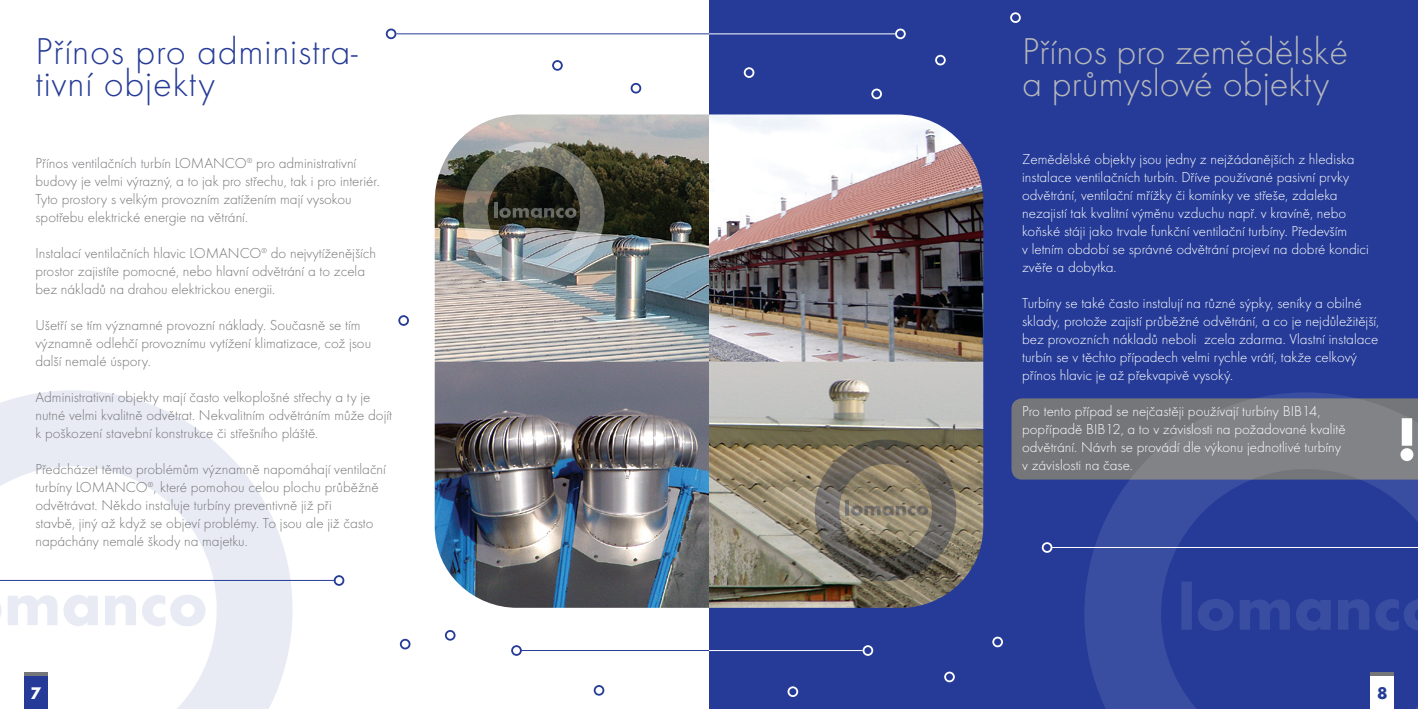
<style>
.page{position:relative;width:1418px;height:709px;background:#fff}
.page>*{position:absolute;margin:0;border:0;box-sizing:border-box;transform-origin:0 0}
.t1{font:700 62.5px "Futura TOT";color:#fff}
.t2{font:38.75px/32.5px "Futura TOT Ligh";color:#b6b7bb}
.t3{font:38.75px/32.5px "Futura TOT Ligh";letter-spacing:.02em;color:#253b97}
.t4{font:700 17.5px "Futura TOT";color:#fff}
.t5{font:700 17.5px "Futura TOT";color:#253b97}
.t6{font:15px/18px "Futura TOT Ligh";color:#757679}
.t7{font:15px/18px "Futura TOT Ligh";color:#fff}
</style>
<div class="page">
<div style="left:709px;top:0;width:708px;height:709px;background:#253b97"></div>
<div style="left:1011px;top:398px;width:73px;height:81px;background:#757679"></div>
<svg style="left:552px;top:60px;width:10px;height:11px"></svg>
<svg style="left:593px;top:685px;width:11px;height:10px"></svg>
<svg style="left:445px;top:630px;width:10px;height:10px"></svg>
<svg style="left:400px;top:639px;width:10px;height:10px"></svg>
<svg style="left:630px;top:83px;width:11px;height:11px"></svg>
<svg style="left:398px;top:315px;width:11px;height:11px"></svg>
<svg style="left:386px;top:29px;width:10px;height:10px"></svg>
<svg style="left:511px;top:645px;width:11px;height:11px"></svg>
<hr style="left:396px;top:34px;width:313px;height:1px;background:#253b97">
<hr style="left:520px;top:650px;width:189px;height:1px;background:#253b97">
<svg style="left:743px;top:67px;width:11px;height:11px"></svg>
<svg style="left:871px;top:89px;width:11px;height:10px"></svg>
<svg style="left:895px;top:29px;width:10px;height:10px"></svg>
<svg style="left:935px;top:55px;width:10px;height:10px"></svg>
<svg style="left:862px;top:645px;width:11px;height:11px"></svg>
<svg style="left:787px;top:686px;width:11px;height:11px"></svg>
<svg style="left:992px;top:636px;width:10px;height:11px"></svg>
<svg style="left:1010px;top:12px;width:10px;height:11px"></svg>
<svg style="left:944px;top:671px;width:10px;height:11px"></svg>
<svg style="left:1084px;top:392px;width:333px;height:317px"></svg>
<svg style="left:0;top:390px;width:292px;height:319px"></svg>
<div style="left:24px;top:672px;width:24px;height:37px;background:#253b97"></div>
<hr style="left:24px;top:672px;width:24px;height:4px;background:#757679">
<div style="left:1370px;top:672px;width:24px;height:37px;background:#fff"></div>
<hr style="left:1370px;top:672px;width:24px;height:4px;background:#757679">
<img style="left:435px;top:114px;width:548px;height:494px">
<svg style="left:814px;top:439px;width:142px;height:142px;background:#7a7262"></svg>
<img style="left:463px;top:142px;width:141px;height:141px">
<svg style="left:334px;top:575px;width:10px;height:11px"></svg>
<hr style="left:0;top:580px;width:335px;height:1px;background:#253b97">
<hr style="left:1052px;top:547px;width:365px;height:1px;background:#fff">
<hr style="left:709px;top:650px;width:153px;height:1px;background:#fff">
<hr style="left:709px;top:34px;width:186px;height:1px;background:#fff">
<svg style="left:1041px;top:542px;width:11px;height:11px"></svg>
<h2 class="t3" style="left:35px;top:35px;width:324px">Přínos pro administra&shy;tivní objekty</h2>
<p class="t6" style="left:35px;top:154px;width:346px">Přínos ventilačních turbín LOMANCO<sup>®</sup> pro administrativní budovy je velmi výrazný, a to jak pro střechu, tak i pro interiér.<br>Tyto prostory s velkým provozním zatížením mají vysokou spotřebu elektrické energie na větrání.</p>
<p class="t6" style="left:35px;top:244px;width:342px">Instalací ventilačních hlavic LOMANCO<sup>®</sup> do nejvytíženějších prostor zajistíte pomocné, nebo hlavní odvětrání a to zcela bez nákladů na drahou elektrickou energii.</p>
<p class="t6" style="left:35px;top:316px;width:337px">Ušetří se tím významné provozní náklady. Současně se tím významně odlehčí provoznímu vytížení klimatizace, což jsou další nemalé úspory.</p>
<p class="t6" style="left:35px;top:388px;width:358px">Administrativní objekty mají často velkoplošné střechy a ty je nutné velmi kvalitně odvětrat. Nekvalitním odvětráním může dojít k poškození stavební konstrukce či střešního pláště.</p>
<p class="t6" style="left:35px;top:460px;width:352px">Předcházet těmto problémům významně napomáhají ventilační turbíny LOMANCO<sup>®</sup>, které pomohou celou plochu průběžně odvětrávat. Někdo instaluje turbíny preventivně již při<br>stavbě, jiný až když se objeví problémy. To jsou ale již často napáchány nemalé škody na majetku.</p>
<h2 class="t2" style="left:1022px;top:35px;width:327px">Přínos pro zemědělské a průmyslové objekty</h2>
<p class="t7" style="left:1022px;top:150px;width:348px">Zemědělské objekty jsou jedny z nejžádanějších z hlediska instalace ventilačních turbín. Dříve používané pasivní prvky odvětrání, ventilační mřížky či komínky ve střeše, zdaleka nezajistí tak kvalitní výměnu vzduchu např. v kravíně, nebo koňské stáji jako trvale funkční ventilační turbíny. Především<br>v letním období se správné odvětrání projeví na dobré kondici zvěře a dobytka.</p>
<p class="t7" style="left:1022px;top:294px;width:359px">Turbíny se také často instalují na různé sýpky, seníky a obilné sklady, protože zajistí průběžné odvětrání, a co je nejdůležitější, bez provozních nákladů neboli zcela zdarma. Vlastní instalace turbín se v těchto případech velmi rychle vrátí, takže celkový přínos hlavic je až překvapivě vysoký.</p>
<p class="t7" style="left:1022px;top:402px;width:325px">Pro tento případ se nejčastěji používají turbíny BIB14, popřípadě BIB12, a to v závislosti na požadované kvalitě odvětrání. Návrh se provádí dle výkonu jednotlivé turbíny v závislosti na čase.</p>
<h1 class="t1" style="left:1396px;top:400px;width:23px">!</h1>
<p class="t4" style="left:31px;top:682px;width:12px">7</p>
<p class="t5" style="left:1377px;top:682px;width:12px">8</p>
</div>
